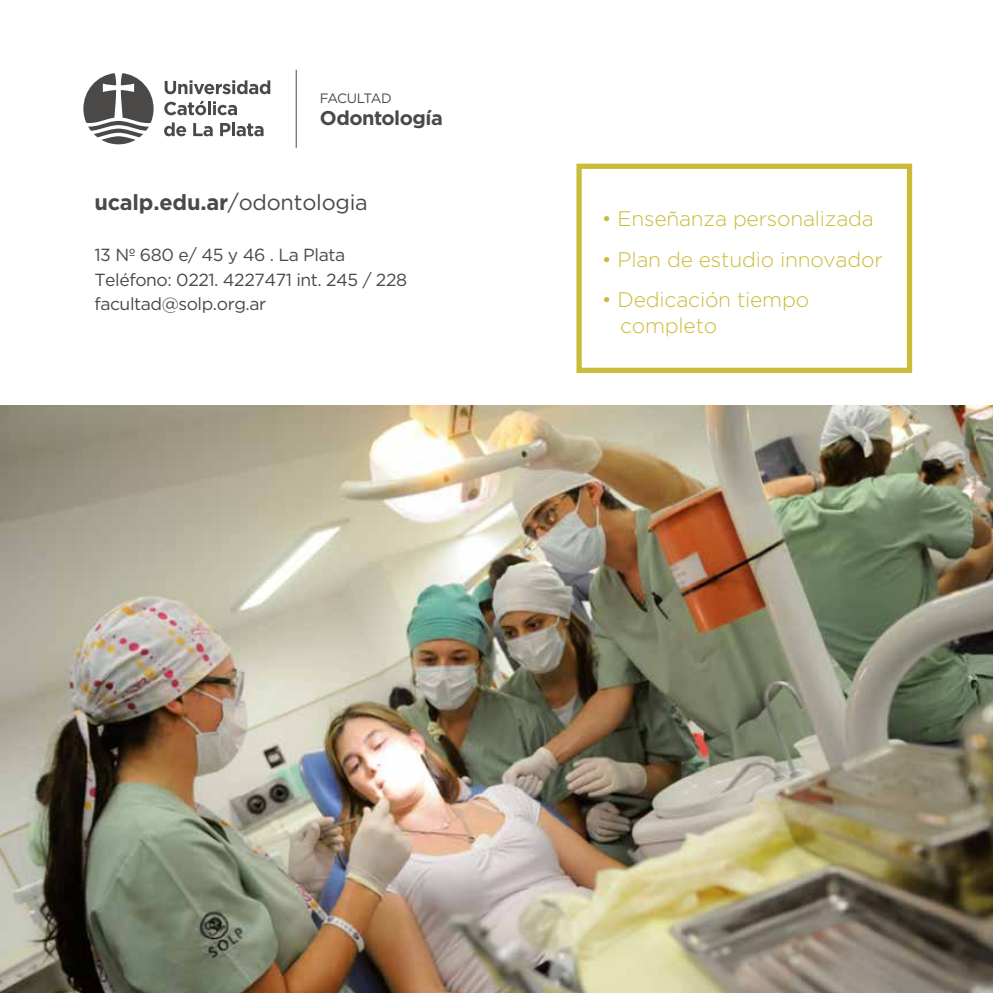
<style>
.page{position:relative;width:993px;height:993px;background:#fff}
.page>*{position:absolute;margin:0;border:0;box-sizing:border-box;transform-origin:0 0}
.t1{font:700 21.7px "Gotham";letter-spacing:-.01em;color:#4a4948}
.t2{font:300 21px/26.2px "Gotham";letter-spacing:-.01em;color:#cabc38}
.t3{font:700 19.95px "Gotham";letter-spacing:-.025em;color:#4a4948}
.t4{font:17.5px/24.5px "Gotham";letter-spacing:-.025em;color:#4a4948}
.t5{font:13.47px "Gotham";letter-spacing:-.065em;color:#4a4948}
.s1{font-weight:400}
</style>
<div class="page">
<img style="left:0;top:405px;width:992px;height:587px">
<svg style="left:165px;top:80px;width:105px;height:14px"></svg>
<svg style="left:164px;top:101px;width:42px;height:14px"></svg>
<hr style="left:208px;top:101px;width:3px;height:14px;background:#4a4948">
<svg style="left:213px;top:101px;width:24px;height:14px"></svg>
<svg style="left:164px;top:122px;width:22px;height:14px"></svg>
<svg style="left:193px;top:123px;width:20px;height:13px"></svg>
<svg style="left:220px;top:123px;width:10px;height:13px"></svg>
<hr style="left:232px;top:122px;width:3px;height:14px;background:#4a4948">
<svg style="left:236px;top:123px;width:27px;height:13px"></svg>
<svg style="left:101px;top:136px;width:34px;height:8px"></svg>
<svg style="left:83px;top:73px;width:70px;height:64px"></svg>
<div style="left:576px;top:164px;width:335px;height:209px;border:5px solid #cabc38"></div>
<p class="t5" style="left:320px;top:91px;width:73px">FACULTAD</p>
<p class="t3" style="left:320px;top:106px;width:124px">Odontología</p>
<p class="t1" style="left:94px;top:190px;width:275px">ucalp.edu.ar<span class="s1">/odontologia</span></p>
<p class="t4" style="left:94px;top:242px;width:314px">13 Nº 680 e/ 45 y 46 . La Plata<br>Teléfono: 0221. 4227471 int. 245 / 228 facultad@solp.org.ar</p>
<p class="t2" style="left:601px;top:205px;width:273px">• Enseñanza personalizada</p>
<p class="t2" style="left:601px;top:246px;width:282px">• Plan de estudio innovador</p>
<p class="t2" style="left:620px;top:286px;width:190px;text-indent:-18px">• Dedicación tiempo completo</p>
</div>
